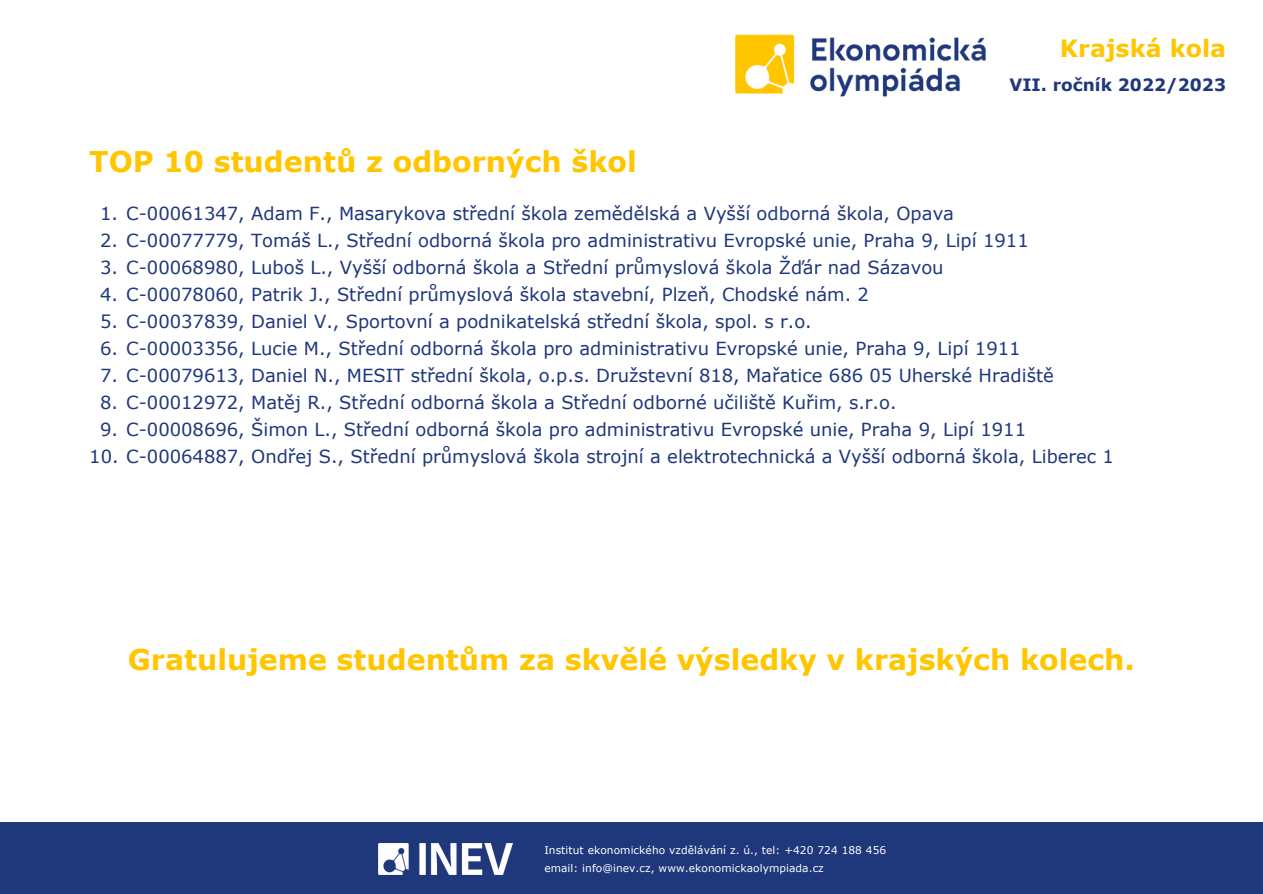
<style>
.page{position:relative;width:1263px;height:894px;background:#fff}
.page>*{position:absolute;margin:0;border:0;box-sizing:border-box;transform-origin:0 0}
.t1{font:700 28.5px "Verdana";color:#ffc600}
.t2{font:700 23.85px "Verdana";color:#ffc600}
.t3{font:18px/27px "Verdana";color:#1f377b}
.t4{font:700 16.95px "Verdana";color:#1f377b}
.t5{font:10.65px/18.3px "Verdana";letter-spacing:.01em;color:#fff}
</style>
<div class="page">
<div style="left:0;top:822px;width:1263px;height:71px;background:#1f377b"></div>
<img style="left:379px;top:843px;width:134px;height:31px">
<img style="left:735px;top:35px;width:251px;height:62px">
<h2 class="t2" style="left:1060px;top:33px;width:168px">Krajská kola</h2>
<p class="t4" style="left:1009px;top:74px;width:218px">VII. ročník 2022/2023</p>
<h1 class="t1" style="left:89px;top:143px;width:549px">TOP 10 studentů z odborných škol</h1>
<p class="t3" style="left:126px;top:199px;width:929px">C-00061347, Adam F., Masarykova střední škola zemědělská a Vyšší odborná škola, Opava C-00077779, Tomáš L., Střední odborná škola pro administrativu Evropské unie, Praha 9, Lipí 1911<br>C-00068980, Luboš L., Vyšší odborná škola a Střední průmyslová škola Žďár nad Sázavou C-00078060, Patrik J., Střední průmyslová škola stavební, Plzeň, Chodské nám. 2<br>C-00037839, Daniel V., Sportovní a podnikatelská střední škola, spol. s r.o.<br>C-00003356, Lucie M., Střední odborná škola pro administrativu Evropské unie, Praha 9, Lipí 1911<br>C-00079613, Daniel N., MESIT střední škola, o.p.s. Družstevní 818, Mařatice 686 05 Uherské Hradiště C-00012972, Matěj R., Střední odborná škola a Střední odborné učiliště Kuřim, s.r.o.<br>C-00008696, Šimon L., Střední odborná škola pro administrativu Evropské unie, Praha 9, Lipí 1911</p>
<p class="t3" style="left:89px;top:442px;width:1026px">10. C-00064887, Ondřej S., Střední průmyslová škola strojní a elektrotechnická a Vyšší odborná škola, Liberec 1</p>
<p class="t3" style="left:100px;top:199px;width:19px;text-align:justify">1.<br>2.<br>3.<br>4.<br>5.<br>6.<br>7.<br>8.<br>9.</p>
<h1 class="t1" style="left:128px;top:640px;width:1008px">Gratulujeme studentům za skvělé výsledky v krajských kolech.</h1>
<p class="t5" style="left:544px;top:840px;width:343px">Institut ekonomického vzdělávání z. ú., tel: +420 724 188 456 email: info@inev.cz, www.ekonomickaolympiada.cz</p>
</div>
